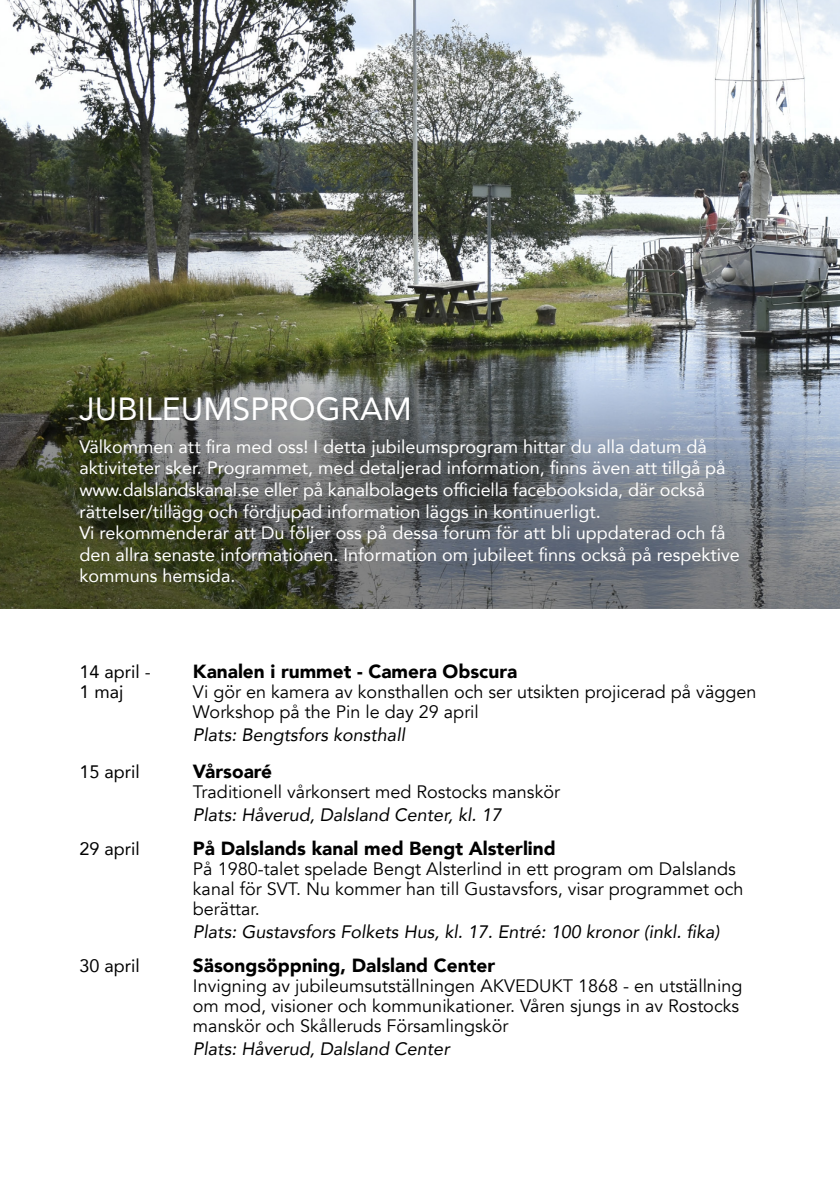
<style>
.page{position:relative;width:840px;height:1191px;background:#fff}
.page>*{position:absolute;margin:0;border:0;box-sizing:border-box;transform-origin:0 0}
.t1{font:32px "Avenir";color:#fff}
.t2{font:900 19px "Avenir";color:#000}
.t3{font:18px/21.6px "Avenir";color:#fff}
.t4{font:18px/20px "Avenir";color:#000}
.t5{font:italic 18px "Avenir";color:#000}
.t6{font:18px "Avenir";color:#000}
</style>
<div class="page">
<img style="left:0;top:0;width:839px;height:608px">
<h1 class="t1" style="left:79px;top:383px;width:333px">JUBILEUMSPROGRAM</h1>
<p class="t3" style="left:79px;top:435px;width:661px">Välkommen att fira med oss! I detta jubileumsprogram hittar du alla datum då aktiviteter sker. Programmet, med detaljerad information, finns även att tillgå på www.dalslandskanal.se eller på kanalbolagets officiella facebooksida, där också rättelser/tillägg och fördjupad information läggs in kontinuerligt.<br>Vi rekommenderar att Du följer oss på dessa forum för att bli uppdaterad och få den allra senaste informationen. Information om jubileet finns också på respektive kommuns hemsida.</p>
<p class="t6" style="left:79px;top:657px;width:73px">14 april -</p>
<p class="t2" style="left:193px;top:655px;width:325px">Kanalen i rummet - Camera Obscura</p>
<p class="t6" style="left:79px;top:677px;width:46px">1 maj</p>
<p class="t4" style="left:193px;top:682px;width:564px">Vi gör en kamera av konsthallen och ser utsikten projicerad på väggen<br>Workshop på the Pin le day 29 april</p>
<p class="t5" style="left:193px;top:723px;width:213px">Plats: Bengtsfors konsthall</p>
<p class="t6" style="left:79px;top:757px;width:62px">15 april</p>
<p class="t2" style="left:193px;top:755px;width:81px">Vårsoaré</p>
<p class="t4" style="left:193px;top:782px;width:368px">Traditionell vårkonsert med Rostocks manskör</p>
<p class="t5" style="left:193px;top:803px;width:310px">Plats: Håverud, Dalsland Center, kl. 17</p>
<p class="t6" style="left:79px;top:834px;width:62px">29 april</p>
<p class="t2" style="left:193px;top:832px;width:364px">På Dalslands kanal med Bengt Alsterlind</p>
<p class="t4" style="left:193px;top:859px;width:551px">På 1980-talet spelade Bengt Alsterlind in ett program om Dalslands kanal för SVT. Nu kommer han till Gustavsfors, visar programmet och berättar.</p>
<p class="t5" style="left:193px;top:921px;width:527px">Plats: Gustavsfors Folkets Hus, kl. 17. Entré: 100 kronor (inkl. fika)</p>
<p class="t6" style="left:79px;top:951px;width:62px">30 april</p>
<p class="t2" style="left:193px;top:949px;width:303px">Säsongsöppning, Dalsland Center</p>
<p class="t4" style="left:193px;top:976px;width:550px">Invigning av jubileumsutställningen AKVEDUKT 1868 - en utställning om mod, visioner och kommunikationer. Våren sjungs in av Rostocks manskör och Skålleruds Församlingskör</p>
<p class="t5" style="left:193px;top:1038px;width:258px">Plats: Håverud, Dalsland Center</p>
</div>
